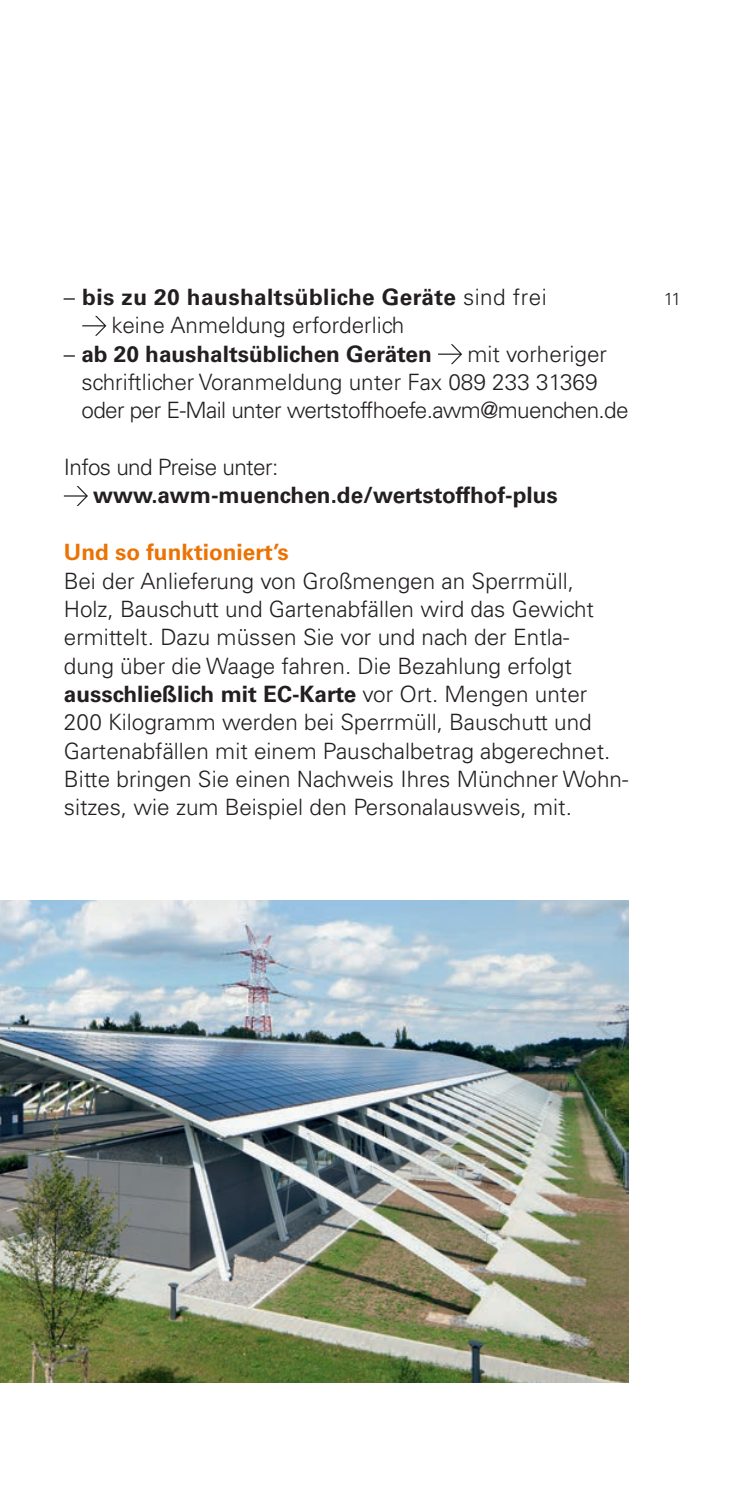
<style>
.page{position:relative;width:745px;height:1489px;background:#fff}
.page>*{position:absolute;margin:0;border:0;box-sizing:border-box;transform-origin:0 0}
.AWM___Innen___Copy{font:300 22.5px/28.2px "Univers LT Std";color:#231f20}
.AWM___Innen___Copy-2{font:300 22.5px/28.2px "Univers LT Std";letter-spacing:-.02em;color:#231f20}
.AWM___Innen___Copy-3{font:700 22.5px/28.2px "Univers LT Std";color:#231f20}
.AWM___Innen___Copy-4{font:700 22.5px "Univers LT Std";letter-spacing:.02em;color:#231f20}
.AWM___Innen___Headli{font:700 22.5px "Univers LT Std";color:#eb7305}
.AWM___Pagina{font:300 17.5px "Univers LT Std";color:#231f20}
.s1{font-weight:300}
.s2{font-weight:700}
</style>
<div class="page">
<img style="left:0;top:900px;width:628px;height:482px">
<svg style="left:82px;top:316px;width:24px;height:20px"></svg>
<svg style="left:438px;top:344px;width:24px;height:20px"></svg>
<svg style="left:64px;top:486px;width:24px;height:20px"></svg>
<p class="AWM___Innen___Copy-4" style="left:64px;top:284px;width:484px"><span class="s1">–</span> bis zu 20 haushaltsübliche Geräte <span class="s1">sind frei</span></p>
<p class="AWM___Pagina" style="left:663px;top:288px;width:19px">11</p>
<p class="AWM___Innen___Copy" style="left:111px;top:311px;width:294px">keine Anmeldung erforderlich</p>
<p class="AWM___Innen___Copy-3" style="left:64px;top:340px;width:369px"><span class="s1">–</span> ab 20 haushaltsüblichen Geräten</p>
<p class="AWM___Innen___Copy-2" style="left:81px;top:339px;width:548px;text-indent:385px">mit vorheriger schriftlicher Voranmeldung unter Fax 089 233 31369 oder per E-Mail unter wertstoffhoefe.awm@muenchen.de</p>
<p class="AWM___Innen___Copy-3" style="left:93px;top:453px;width:466px;text-indent:-29px"><span class="s1">Infos und Preise unter: </span>www.awm-muenchen.de/wertstoffhof-plus</p>
<p class="AWM___Innen___Headli" style="left:64px;top:539px;width:226px">Und so funktioniert’s</p>
<p class="AWM___Innen___Copy" style="left:64px;top:566px;width:565px">Bei der Anlieferung von Großmengen an Sperrmüll, Holz, Bauschutt und Gartenabfällen wird das Gewicht ermittelt. Dazu müssen Sie vor und nach der Entla-<br>dung über die Waage fahren. Die Bezahlung erfolgt <span class="s2">ausschließlich mit EC-Karte</span> vor Ort. Mengen unter 200 Kilogramm werden bei Sperrmüll, Bauschutt und Gartenabfällen mit einem Pauschalbetrag abgerechnet.<br>Bitte bringen Sie einen Nachweis Ihres Münchner Wohn&shy;sitzes, wie zum Beispiel den Personalausweis, mit.</p>
</div>
